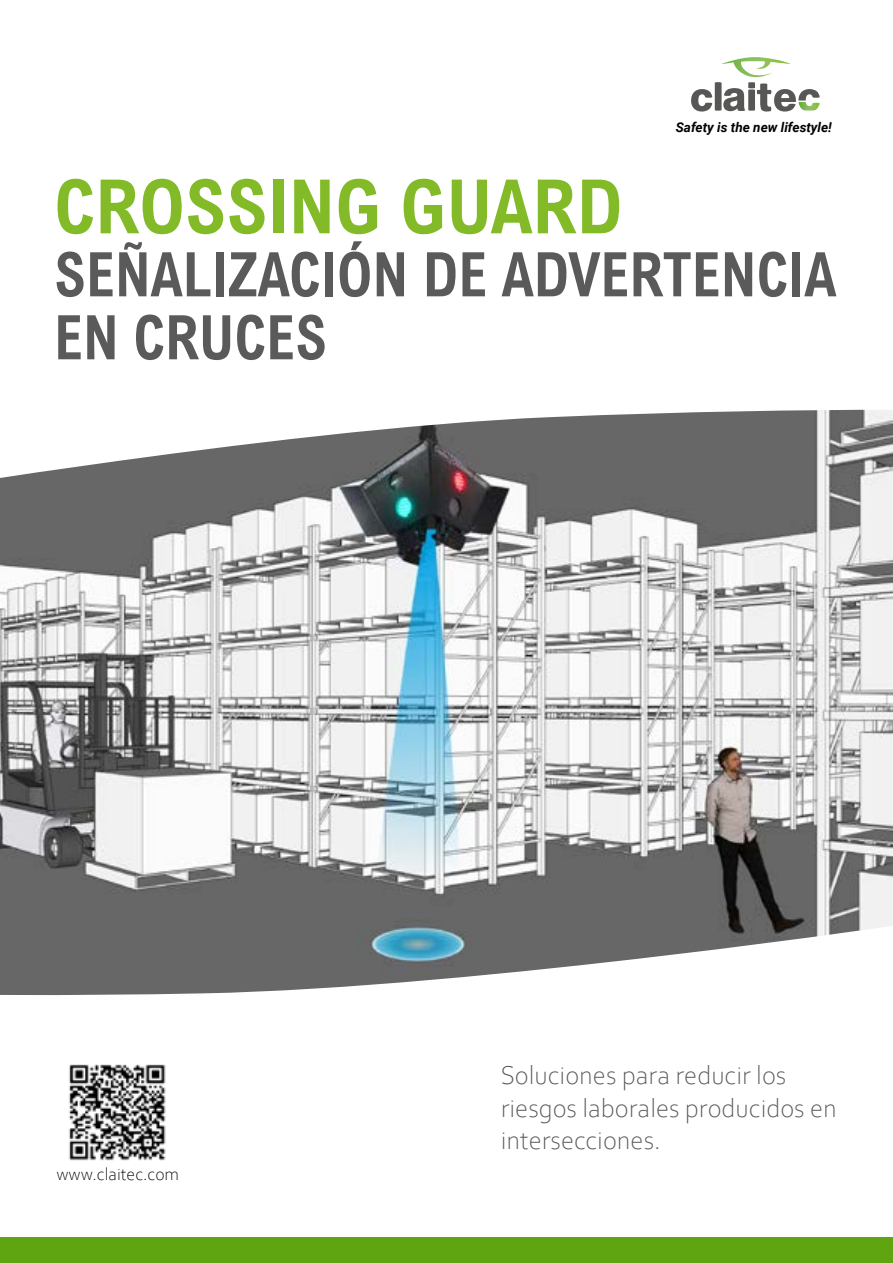
<style>
.page{position:relative;width:893px;height:1263px;background:#fff}
.page>*{position:absolute;margin:0;border:0;box-sizing:border-box;transform-origin:0 0}
.t1{font:700 75px "Arial Nova Cond";color:#82bb27}
.t2{font:700 61.5px/63px "Arial Nova Cond";color:#5a5a5a;scale:.94 1}
.t3{font:300 27px/32.4px "Corbel";color:#595859}
.t4{font:300 18px "Corbel";color:#000}
.t5{font:italic 700 13.5px "Roboto";color:#000}
</style>
<div class="page">
<img style="left:0;top:504px;width:893px;height:418px">
<svg style="left:0;top:922px;width:893px;height:74px;fill:#676767"></svg>
<svg style="left:0;top:409px;width:893px;height:95px;fill:#676767"></svg>
<div style="left:0;top:1237px;width:893px;height:26px;background:#5fa511"></div>
<img style="left:721px;top:57px;width:70px;height:21px">
<svg style="left:691px;top:82px;width:129px;height:30px"></svg>
<img style="left:798px;top:102px;width:22px;height:10px">
<img style="left:69px;top:1064px;width:97px;height:97px">
<p class="t5" style="left:676px;top:117px;width:158px">Safety is the new lifestyle!</p>
<h1 class="t1" style="left:54px;top:160px;width:570px">CROSSING GUARD</h1>
<h2 class="t2" style="left:54px;top:242px;width:834px">SEÑALIZACIÓN DE ADVERTENCIA<br>EN CRUCES</h2>
<p class="t4" style="left:56px;top:1163px;width:124px">www.claitec.com</p>
<p class="t3" style="left:501px;top:1058px;width:338px">Soluciones para reducir los riesgos laborales producidos en intersecciones.</p>
</div>
